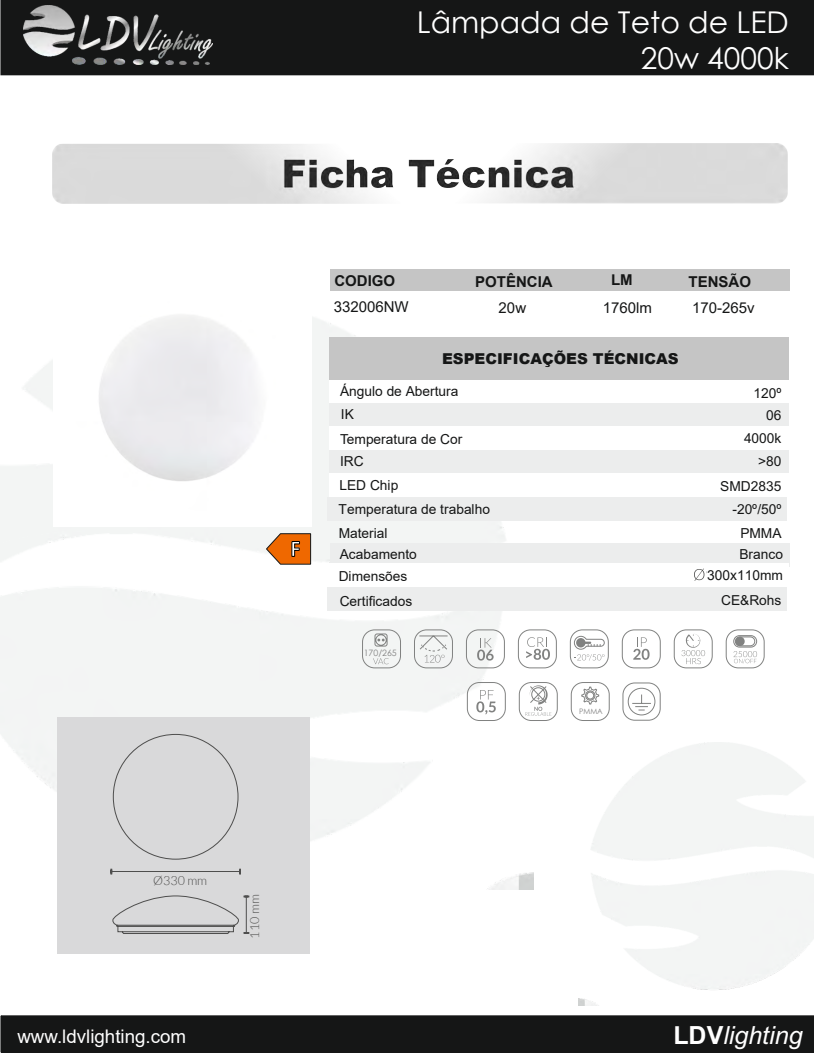
<style>
.page{position:relative;width:814px;height:1053px;background:#fff}
.page>*{position:absolute;margin:0;border:0;box-sizing:border-box;transform-origin:0 0}
.t1{font:30px/36px "Century Gothic";color:#fff;text-align:right}
.t2{font:italic 25px "Arial";color:#fff}
.t3{font:700 23.5px "Calibri";color:#fff;scale:.92 1}
.t4{font:18.75px "Arial";color:#fff}
.t5{font:700 15px "Arial";color:#151616}
.t6{font:900 15px "Arial";color:#151616}
.t7{font:15px "Arial";color:#151616}
.t8{font:15px "Arial";color:#151616}
.t9{font:13.75px/25.4px "Arial";color:#151616}
.t10{font:13.75px/25.1px "Arial";color:#151616;text-align:right}
.t11{font:300 12.5px "Lato";color:#4e4e4d}
.t12{font:8.75px "Century Gothic";color:#808080}
.t13{font:7.5px "Century Gothic";color:#808080}
.s1{font-style:inherit}
.s2{font-weight:700;font-style:normal}
</style>
<div class="page">
<img style="left:1px;top:498px;width:505px;height:123px">
<svg style="left:1px;top:75px;width:813px;height:423px"></svg>
<div style="left:304px;top:119px;width:488px;height:60px;background:#fff;border:1px solid #d9d9da;border-radius:11px"></div>
<div style="left:52px;top:119px;width:516px;height:60px;background:#fff;border:1px solid #d9d9da;border-radius:11px"></div>
<div style="left:330px;top:269px;width:459px;height:22px;background:#c5c5c5"></div>
<div style="left:330px;top:337px;width:459px;height:42px;background:#c5c5c5"></div>
<div style="left:0;top:0;width:814px;height:75px;background:#151616"></div>
<img style="left:23px;top:5px;width:189px;height:60px">
<div style="left:1px;top:1015px;width:813px;height:37px;background:#151616"></div>
<img style="left:52px;top:143px;width:735px;height:61px">
<div style="left:329px;top:380px;width:459px;height:23px;background:#fff"></div>
<div style="left:330px;top:403px;width:459px;height:23px;background:#eceded"></div>
<div style="left:330px;top:449px;width:459px;height:23px;background:#eceded"></div>
<div style="left:328px;top:497px;width:459px;height:24px;background:#eceded"></div>
<div style="left:330px;top:543px;width:459px;height:24px;background:#eceded"></div>
<div style="left:330px;top:473px;width:459px;height:23px;background:#fff"></div>
<div style="left:330px;top:426px;width:459px;height:24px;background:#fff"></div>
<div style="left:329px;top:563px;width:459px;height:24px;background:#fff"></div>
<div style="left:328px;top:587px;width:459px;height:24px;background:#eceded"></div>
<div style="left:57px;top:717px;width:252px;height:237px;background:#d9d9da"></div>
<svg style="left:266px;top:533px;width:45px;height:31px"></svg>
<img style="left:53px;top:268px;width:258px;height:259px">
<hr style="left:110px;top:871px;width:131px;height:1px;background:#4e4e4d">
<svg style="left:112px;top:895px;width:136px;height:39px"></svg>
<svg style="left:694px;top:568px;width:11px;height:13px"></svg>
<svg style="left:633px;top:637px;width:16px;height:22px"></svg>
<div style="left:622px;top:629px;width:38px;height:39px;border:1px solid #818281;border-radius:12px"></div>
<svg style="left:570px;top:629px;width:39px;height:39px"></svg>
<svg style="left:526px;top:637px;width:24px;height:22px"></svg>
<div style="left:518px;top:629px;width:38px;height:39px;border:1px solid #818281;border-radius:12px"></div>
<svg style="left:477px;top:638px;width:16px;height:22px"></svg>
<div style="left:466px;top:629px;width:38px;height:39px;border:1px solid #818281;border-radius:12px"></div>
<svg style="left:362px;top:629px;width:39px;height:39px"></svg>
<svg style="left:525px;top:685px;width:26px;height:30px"></svg>
<div style="left:519px;top:682px;width:38px;height:38px;border:1px solid #818281;border-radius:12px"></div>
<div style="left:726px;top:629px;width:38px;height:39px;border:1px solid #818281;border-radius:12px"></div>
<svg style="left:733px;top:635px;width:24px;height:28px"></svg>
<div style="left:735px;top:636px;width:9px;height:10px;background:#818281;border-radius:50%"></div>
<svg style="left:476px;top:690px;width:20px;height:24px"></svg>
<div style="left:467px;top:682px;width:38px;height:38px;border:1px solid #818281;border-radius:12px"></div>
<div style="left:674px;top:629px;width:38px;height:39px;border:1px solid #818281;border-radius:12px"></div>
<svg style="left:681px;top:634px;width:24px;height:30px"></svg>
<svg style="left:571px;top:682px;width:38px;height:39px"></svg>
<svg style="left:414px;top:629px;width:39px;height:39px"></svg>
<svg style="left:622px;top:682px;width:38px;height:38px"></svg>
<h1 class="t1" style="left:417px;top:4px;width:373px">Lâmpada de Teto de LED<br>20w 4000k</h1>
<p class="t5" style="left:334px;top:275px;width:62px">CODIGO</p>
<p class="t5" style="left:475px;top:271px;width:79px">POTÊNCIA</p>
<p class="t5" style="left:611px;top:274px;width:23px">LM</p>
<p class="t5" style="left:688px;top:271px;width:64px">TENSÃO</p>
<p class="t7" style="left:334px;top:296px;width:77px">332006<span class="s1">N</span>W</p>
<p class="t7" style="left:499px;top:297px;width:29px">20w</p>
<p class="t8" style="left:602px;top:297px;width:51px">1760<span class="s1">lm</span></p>
<p class="t7" style="left:692px;top:297px;width:64px">170-2<span class="s1">65</span>v</p>
<h3 class="t3" style="left:290px;top:532px;width:12px">F</h3>
<p class="t6" style="left:442px;top:347px;width:238px">ESPECIFICAÇÕES TÉCNICAS</p>
<p class="t9" style="left:340px;top:378px;width:120px">Ángulo de Abertura</p>
<p class="t9" style="left:340px;top:401px;width:124px">IK<br>Temperatura de Cor</p>
<p class="t9" style="left:340px;top:448px;width:25px">IRC</p>
<p class="t9" style="left:339px;top:496px;width:153px">Temperatura de trabalho</p>
<p class="t9" style="left:339px;top:472px;width:60px">LED Chip</p>
<p class="t9" style="left:339px;top:523px;width:80px;line-height:20.8px">Material<br>Acabamento</p>
<p class="t9" style="left:339px;top:564px;width:75px;line-height:24.5px">Dimensões<br>Certificados</p>
<p class="t12" style="left:364px;top:646px;width:34px">170/265</p>
<p class="t13" style="left:579px;top:705px;width:25px">PMMA</p>
<p class="t9" style="left:753px;top:380px;width:29px">1<span class="s1">2</span>0º</p>
<p class="t9" style="left:766px;top:402px;width:17px">06</p>
<p class="t10" style="left:744px;top:427px;width:39px"><span class="s1">4</span>000k</p>
<p class="t10" style="left:758px;top:449px;width:25px">&gt;80</p>
<p class="t10" style="left:732px;top:498px;width:51px">-20º/50º</p>
<p class="t10" style="left:720px;top:474px;width:63px">SMD2835</p>
<p class="t10" style="left:740px;top:520px;width:43px">PMMA</p>
<p class="t9" style="left:739px;top:541px;width:45px">Branco</p>
<p class="t10" style="left:707px;top:562px;width:77px">300<span class="s1">x</span>110<span class="s1">mm<br></span>CE&amp;Rohs</p>
<p class="t11" style="left:153px;top:873px;width:55px">Ø330 mm</p>
<p class="t11" style="left:248px;top:938px;width:46px;rotate:-90deg">110 mm</p>
<h3 class="t4" style="left:17px;top:1023px;width:170px">www.ldvlighting.com</h3>
<h2 class="t2" style="left:673px;top:1026px;width:131px"><span class="s2">LDV</span>lighting</h2>
</div>
